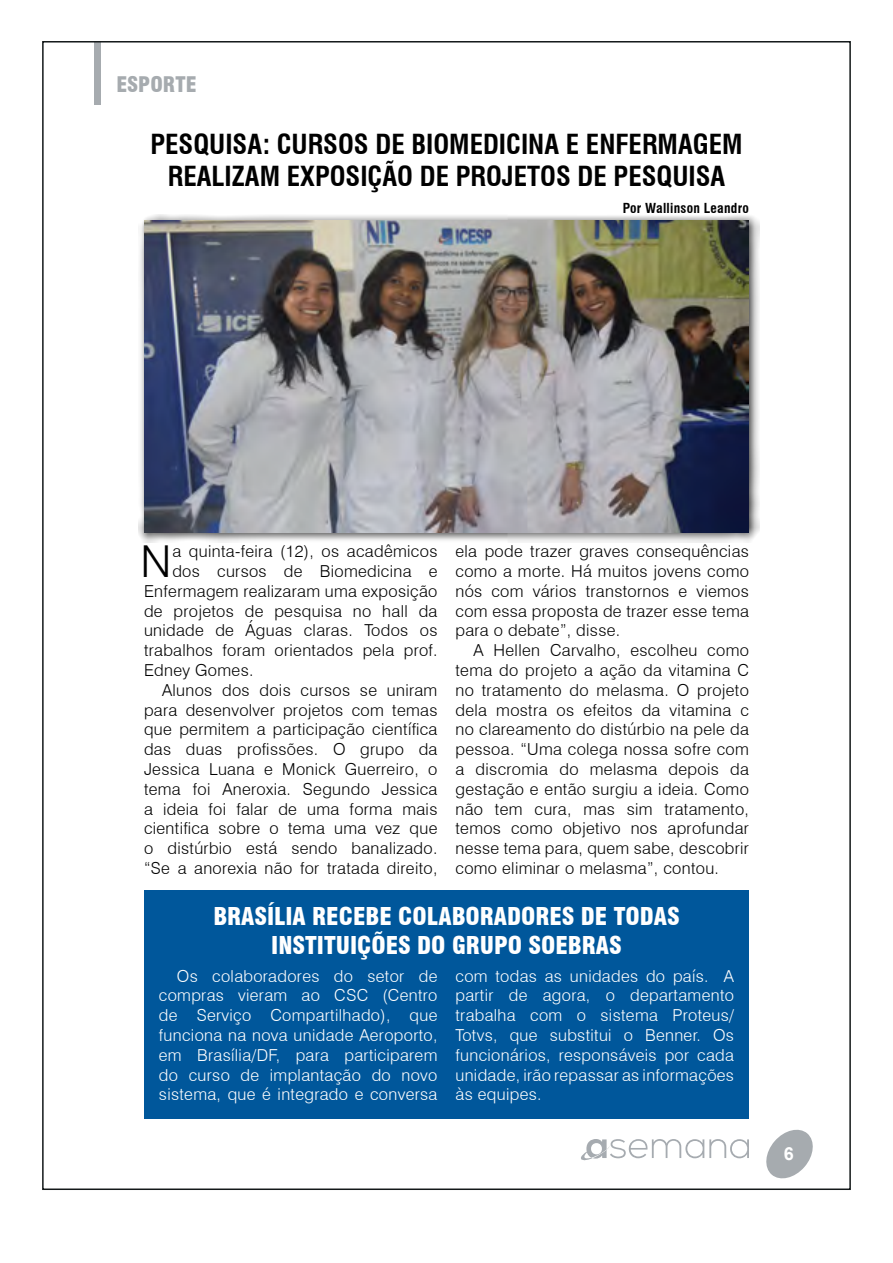
<style>
.page{position:relative;width:893px;height:1263px;background:#fff}
.page>*{position:absolute;margin:0;border:0;box-sizing:border-box;transform-origin:0 0}
.t1{font:300 44.1px "Swiss 721 BT";color:#000}
.t2{font:700 condensed 27px/32.4px "Swiss 721 BT";color:#000;text-align:center}
.t3{font:900 condensed 24px/28.8px "Swiss 721 BT";color:#fff;text-align:center}
.t4{font:900 condensed 21px "Swiss 721 BT";letter-spacing:.005em;color:#a6abaf}
.t5{font:700 18px "Arial";color:#fff}
.t6{font:300 16.5px/19.8px "Swiss 721 BT";letter-spacing:.02em;color:#000;text-align:justify}
.t7{font:300 16.5px/19.8px "Swiss 721 BT";letter-spacing:.02em;color:#fff;text-align:justify}
.t8{font:700 condensed 13.5px "Swiss 721 BT";letter-spacing:.02em;color:#000}
</style>
<div class="page">
<div style="left:95px;top:41px;width:6px;height:63px;background:#a6abaf"></div>
<svg style="left:766px;top:1129px;width:47px;height:50px"></svg>
<svg style="left:581px;top:1139px;width:168px;height:22px"></svg>
<div style="left:144px;top:890px;width:605px;height:229px;background:#00579b"></div>
<div style="left:138px;top:215px;width:621px;height:328px;background:#000;opacity:.75"></div>
<img style="left:144px;top:221px;width:605px;height:312px">
<p class="t4" style="left:116px;top:71px;width:82px">ESPORTE</p>
<h2 class="t2" style="left:151px;top:128px;width:593px">PESQUISA: CURSOS DE BIOMEDICINA E ENFERMAGEM<br>REALIZAM EXPOSIÇÃO DE PROJETOS DE PESQUISA</h2>
<p class="t8" style="left:623px;top:200px;width:128px">Por Wallinson Leandro</p>
<h1 class="t1" style="left:140px;top:534px;width:32px">N</h1>
<p class="t6" style="left:172px;top:541px;width:267px">a quinta-feira (12), os acadêmicos</p>
<p class="t6" style="left:455px;top:541px;width:295px">ela pode trazer graves consequências como a morte. Há muitos jovens como nós com vários transtornos e viemos com essa proposta de trazer esse tema para o debate”, disse.</p>
<p class="t6" style="left:455px;top:640px;width:295px;text-indent:18px">A Hellen Carvalho, escolheu como tema do projeto a ação da vitamina C no tratamento do melasma. O projeto dela mostra os efeitos da vitamina c no clareamento do distúrbio na pele da pessoa. “Uma colega nossa sofre com a discromia do melasma depois da gestação e então surgiu a ideia. Como não tem cura, mas sim tratamento, temos como objetivo nos aprofundar nesse tema para, quem sabe, descobrir como eliminar o melasma”, contou.</p>
<h3 class="t3" style="left:213px;top:902px;width:468px">BRASÍLIA RECEBE COLABORADORES DE TODAS<br>INSTITUIÇÕES DO GRUPO SOEBRAS</h3>
<p class="t7" style="left:159px;top:965px;width:280px;text-indent:18px">Os colaboradores do setor de compras vieram ao CSC (Centro de Serviço Compartilhado), que funciona na nova unidade Aeroporto, em Brasília/DF, para participarem do curso de implantação do novo sistema, que é integrado e conversa</p>
<p class="t7" style="left:455px;top:965px;width:280px">com todas as unidades do país. A partir de agora, o departamento trabalha com o sistema Proteus/ Totvs, que substitui o Benner. Os funcionários, responsáveis por cada unidade, irão repassar as informações às equipes.</p>
<p class="t6" style="left:172px;top:561px;width:267px">dos cursos de Biomedicina e</p>
<p class="t6" style="left:144px;top:581px;width:295px">Enfermagem realizaram uma exposição</p>
<p class="t6" style="left:144px;top:601px;width:295px">de projetos de pesquisa no hall da</p>
<p class="t6" style="left:144px;top:620px;width:295px">unidade de Águas claras. Todos os</p>
<p class="t6" style="left:144px;top:640px;width:295px">trabalhos foram orientados pela prof.</p>
<p class="t6" style="left:144px;top:660px;width:111px">Edney Gomes.</p>
<p class="t6" style="left:162px;top:680px;width:277px">Alunos dos dois cursos se uniram</p>
<p class="t6" style="left:144px;top:700px;width:295px">para desenvolver projetos com temas</p>
<p class="t6" style="left:144px;top:719px;width:295px">que permitem a participação científica</p>
<p class="t6" style="left:144px;top:739px;width:295px">das duas profissões. O grupo da</p>
<p class="t6" style="left:144px;top:759px;width:295px">Jessica Luana e Monick Guerreiro, o</p>
<p class="t6" style="left:144px;top:779px;width:295px">tema foi Aneroxia. Segundo Jessica</p>
<p class="t6" style="left:144px;top:799px;width:295px">a ideia foi falar de uma forma mais</p>
<p class="t6" style="left:144px;top:818px;width:295px">cientifica sobre o tema uma vez que</p>
<p class="t6" style="left:144px;top:838px;width:295px">o distúrbio está sendo banalizado.</p>
<p class="t6" style="left:144px;top:858px;width:295px">“Se a anorexia não for tratada direito,</p>
<p class="t5" style="left:784px;top:1141px;width:12px">6</p>
</div>
